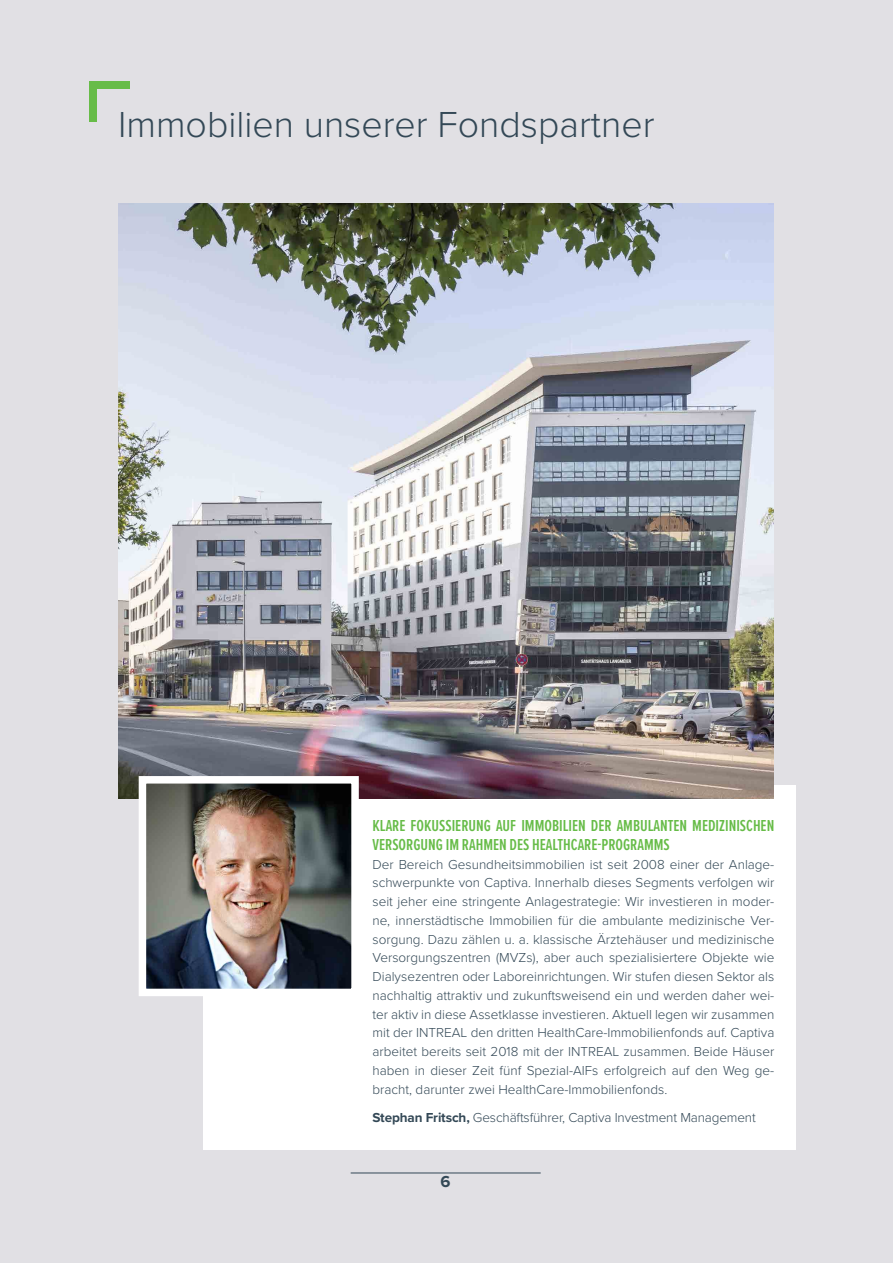
<style>
.page{position:relative;width:893px;height:1263px;background:#e1e0e4}
.page>*{position:absolute;margin:0;border:0;box-sizing:border-box;transform-origin:0 0}
.t1{font:300 37.5px "Proxima Nova";color:#334856}
.B_Copy{font:600 16.5px/18.8px "Proxima Nova Ex Cn";color:#67bc48}
.t2{font:700 16.5px "Proxima Nova";color:#334856}
.B_Copy-2{font:300 13.5px/18.8px "Proxima Nova";color:#334856;text-align:justify}
.s1{font-weight:700}
</style>
<div class="page">
<hr style="left:351px;top:1172px;width:190px;height:1px;background:#334856">
<div style="left:203px;top:785px;width:593px;height:365px;background:#fff"></div>
<img style="left:119px;top:204px;width:655px;height:595px">
<img style="left:148px;top:785px;width:202px;height:202px">
<div style="left:139px;top:776px;width:220px;height:220px;border:8px solid #fff"></div>
<div style="left:89px;top:81px;width:8px;height:40px;background:#67bc48"></div>
<div style="left:89px;top:81px;width:40px;height:8px;background:#67bc48"></div>
<p class="t1" style="left:118px;top:97px;width:538px">Immobilien unserer Fondspartner</p>
<p class="B_Copy" style="left:372px;top:816px;width:403px">KLARE FOKUSSIERUNG AUF IMMOBILIEN DER AMBULANTEN MEDIZINISCHEN<br>VERSORGUNG IM RAHMEN DES HEALTHCARE-PROGRAMMS</p>
<p class="B_Copy-2" style="left:372px;top:854px;width:403px">Der Bereich Gesundheitsimmobilien ist seit 2008 einer der Anlage&shy;schwerpunkte von Captiva. Innerhalb dieses Segments verfolgen wir seit jeher eine stringente Anlagestrategie: Wir investieren in moder&shy;ne, innerstädtische Immobilien für die ambulante medizinische Ver&shy;sorgung. Dazu zählen u. a. klassische Ärztehäuser und medizinische Versorgungszentren (MVZs), aber auch spezialisiertere Objekte wie Dialysezentren oder Laboreinrichtungen. Wir stufen diesen Sektor als nachhaltig attraktiv und zukunftsweisend ein und werden daher wei&shy;ter aktiv in diese Assetklasse investieren. Aktuell legen wir zusammen mit der INTREAL den dritten HealthCare-Immobilienfonds auf. Captiva arbeitet bereits seit 2018 mit der INTREAL zusammen. Beide Häuser haben in dieser Zeit fünf Spezial-AIFs erfolgreich auf den Weg ge&shy;bracht, darunter zwei HealthCare-Immobilienfonds.</p>
<p class="B_Copy-2" style="left:372px;top:1107px;width:385px"><span class="s1">Stephan Fritsch,</span> Geschäftsführer, Captiva Investment Management</p>
<p class="t2" style="left:440px;top:1169px;width:12px">6</p>
</div>
